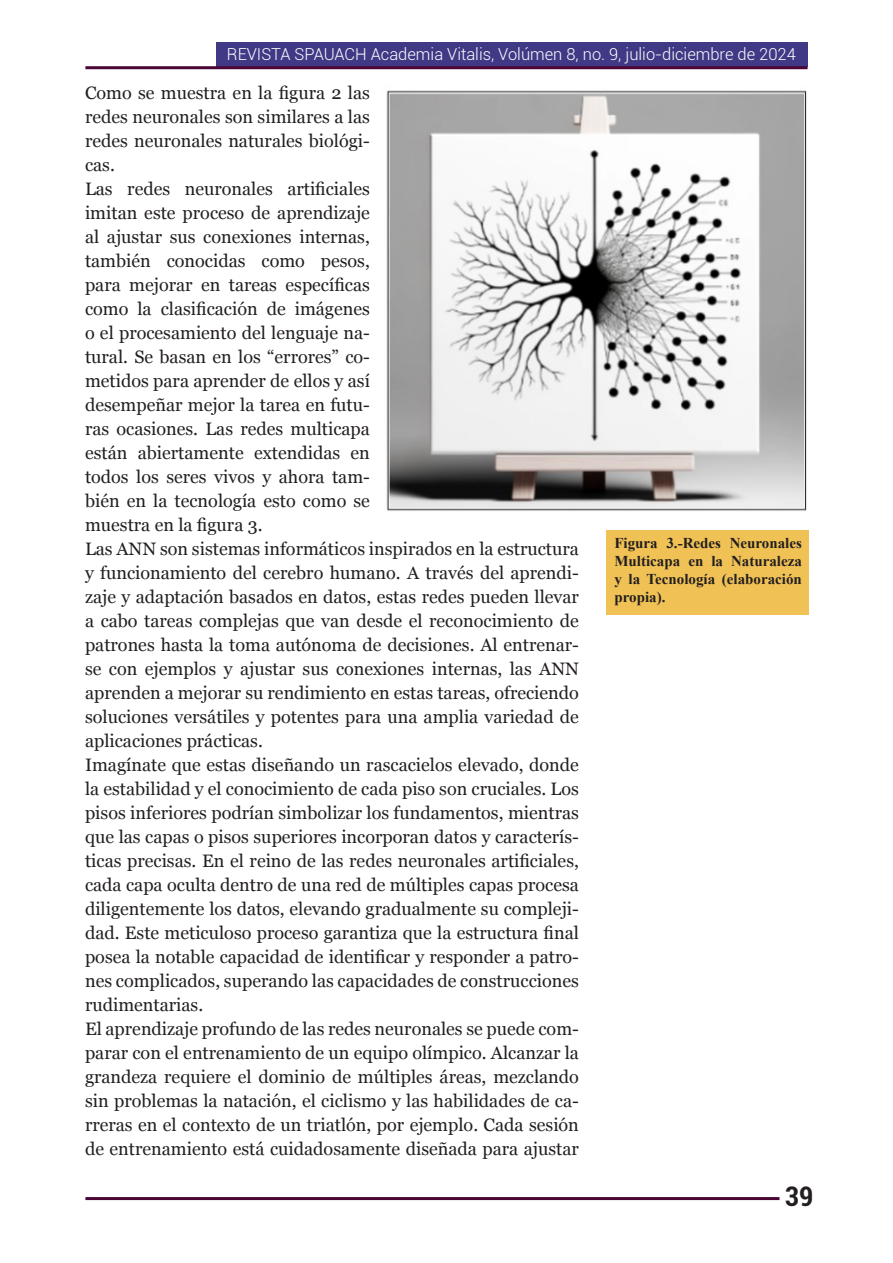
<style>
.page{position:relative;width:893px;height:1263px;background:#fff}
.page>*{position:absolute;margin:0;border:0;box-sizing:border-box;transform-origin:0 0}
.t1{font:700 condensed 27px "Roboto";color:#231f20}
.parrafo{font:18px/24px "Georgia";color:#231f20;text-align:justify}
.t2{font:300 16.5px "Roboto";color:#fff}
.pie_de_foto{font:700 15px/18px "Times New Roman";color:#231f20;text-align:justify}
</style>
<div class="page">
<div style="left:216px;top:43px;width:591px;height:24px;background:#403a86"></div>
<div style="left:85px;top:66px;width:722px;height:3px;background:#403a86;border:2px solid #4b0636"></div>
<div style="left:85px;top:1197px;width:694px;height:3px;background:#403a86;border:2px solid #4b0636"></div>
<img style="left:386px;top:90px;width:421px;height:421px">
<div style="left:606px;top:530px;width:203px;height:85px;background:#f0c154"></div>
<p class="t2" style="left:227px;top:42px;width:570px">REVISTA SPAUACH Academia Vitalis, Volúmen 8, no. 9, julio-diciembre de 2024</p>
<p class="parrafo" style="left:85px;top:80px;width:286px">Como se muestra en la figura 2 las redes neuronales son similares a las redes neuronales naturales biológi&shy;cas.</p>
<p class="parrafo" style="left:85px;top:176px;width:286px">Las redes neuronales artificiales imitan este proceso de aprendizaje al ajustar sus conexiones internas, también conocidas como pesos, para mejorar en tareas específicas como la clasificación de imágenes o el procesamiento del lenguaje na&shy;tural. Se basan en los “errores” co&shy;metidos para aprender de ellos y así desempeñar mejor la tarea en futu&shy;ras ocasiones. Las redes multicapa están abiertamente extendidas en todos los seres vivos y ahora tam&shy;bién en la tecnología esto como se muestra en la figura 3.</p>
<p class="parrafo" style="left:85px;top:536px;width:495px">Las ANN son sistemas informáticos inspirados en la estructura y funcionamiento del cerebro humano. A través del aprendi&shy;zaje y adaptación basados en datos, estas redes pueden llevar a cabo tareas complejas que van desde el reconocimiento de patrones hasta la toma autónoma de decisiones. Al entrenar&shy;se con ejemplos y ajustar sus conexiones internas, las ANN aprenden a mejorar su rendimiento en estas tareas, ofreciendo soluciones versátiles y potentes para una amplia variedad de aplicaciones prácticas.</p>
<p class="parrafo" style="left:85px;top:752px;width:495px">Imagínate que estas diseñando un rascacielos elevado, donde la estabilidad y el conocimiento de cada piso son cruciales. Los pisos inferiores podrían simbolizar los fundamentos, mientras que las capas o pisos superiores incorporan datos y caracterís&shy;ticas precisas. En el reino de las redes neuronales artificiales, cada capa oculta dentro de una red de múltiples capas procesa diligentemente los datos, elevando gradualmente su compleji&shy;dad. Este meticuloso proceso garantiza que la estructura final posea la notable capacidad de identificar y responder a patro&shy;nes complicados, superando las capacidades de construcciones rudimentarias.</p>
<p class="parrafo" style="left:85px;top:1016px;width:495px">El aprendizaje profundo de las redes neuronales se puede com&shy;parar con el entrenamiento de un equipo olímpico. Alcanzar la grandeza requiere el dominio de múltiples áreas, mezclando sin problemas la natación, el ciclismo y las habilidades de ca&shy;rreras en el contexto de un triatlón, por ejemplo. Cada sesión de entrenamiento está cuidadosamente diseñada para ajustar</p>
<p class="pie_de_foto" style="left:614px;top:534px;width:189px">Figura 3.-Redes Neuronales Multicapa en la Naturaleza y la Tecnología (elaboración propia).</p>
<h1 class="t1" style="left:785px;top:1177px;width:30px">39</h1>
</div>
